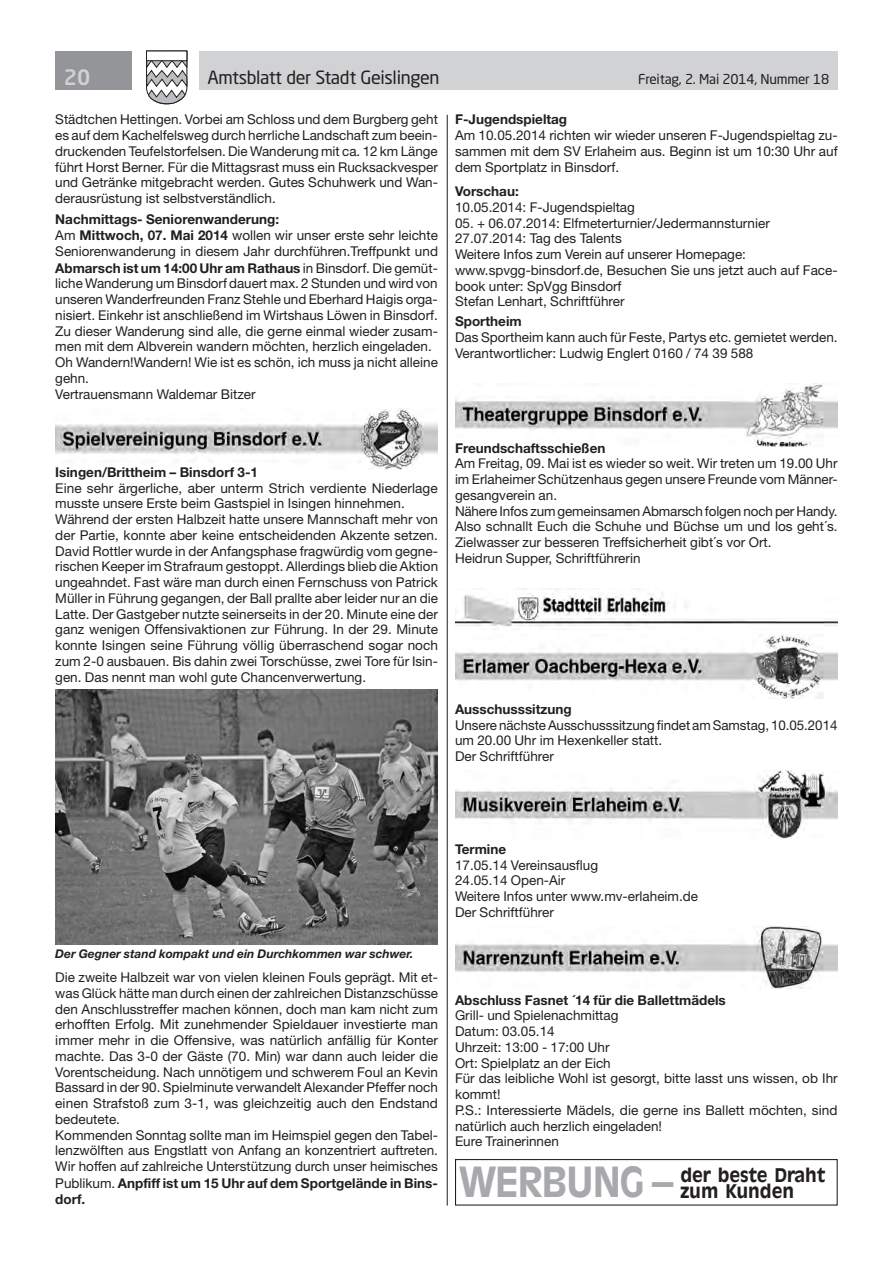
<style>
.page{position:relative;width:893px;height:1263px;background:#fff}
.page>*{position:absolute;margin:0;border:0;box-sizing:border-box;transform-origin:0 0}
.t1{font:500 21px "Neo Sans Std";color:#d1d2d4}
.t2{font:500 18px/16.5px "Antiq Olive SB";color:#231f20;scale:.95 1}
.t3{font:18px "Neo Sans Std";letter-spacing:-.02em;color:#231f20}
.t4{font:13.5px/15.8px "Helvetica Neue LT Std";color:#231f20}
.t5{font:700 13.5px "Helvetica Neue LT Std";color:#231f20}
.t6{font:13.5px "Neo Sans Std";letter-spacing:-.015em;color:#231f20}
.t7{font:italic 700 12px "Helvetica Neue LT Std";color:#231f20}
.s1{font-weight:700}
.s2{font-size:39.6px;color:#a8a9ad}
</style>
<div class="page">
<div style="left:199px;top:51px;width:639px;height:38px;background:#d1d2d4"></div>
<div style="left:55px;top:51px;width:77px;height:38px;background:#939598"></div>
<svg style="left:146px;top:50px;width:42px;height:55px"></svg>
<div style="left:146px;top:51px;width:41px;height:10px;background:#fff;border:1px solid #231f20"></div>
<hr style="left:447px;top:115px;width:1px;height:1090px;background:#231f20">
<img style="left:55px;top:408px;width:383px;height:61px">
<img style="left:55px;top:689px;width:383px;height:255px">
<img style="left:455px;top:383px;width:383px;height:64px">
<img style="left:455px;top:588px;width:383px;height:39px">
<img style="left:455px;top:634px;width:383px;height:64px">
<img style="left:455px;top:771px;width:383px;height:67px">
<img style="left:455px;top:926px;width:383px;height:63px">
<div style="left:455px;top:1159px;width:383px;height:46px;background:#fff;border:1px solid #231f20"></div>
<h1 class="t1" style="left:64px;top:64px;width:28px">20</h1>
<h2 class="t3" style="left:207px;top:66px;width:234px">Amtsblatt der Stadt Geislingen</h2>
<p class="t6" style="left:638px;top:71px;width:193px">Freitag, 2. Mai 2014, Nummer 18</p>
<p class="t4" style="left:55px;top:112px;width:384px;text-align:justify">Städtchen Hettingen. Vorbei am Schloss und dem Burgberg geht es auf dem Kachelfelsweg durch herrliche Landschaft zum beein&shy;druckenden Teufelstorfelsen. Die Wanderung mit ca. 12 km Länge führt Horst Berner. Für die Mittagsrast muss ein Rucksackvesper und Getränke mitgebracht werden. Gutes Schuhwerk und Wan&shy;derausrüstung ist selbstverständlich.</p>
<p class="t4" style="left:55px;top:211px;width:384px"><span class="s1">Nachmittags- Seniorenwanderung:<br></span>Am <span class="s1">Mittwoch, 07. Mai 2014</span> wollen wir unser erste sehr leichte Seniorenwanderung in diesem Jahr durchführen.Treffpunkt und <span class="s1">Abmarsch ist um 14:00 Uhr am Rathaus</span> in Binsdorf. Die gemüt&shy;liche Wanderung um Binsdorf dauert max. 2 Stunden und wird von unseren Wanderfreunden Franz Stehle und Eberhard Haigis orga&shy;nisiert. Einkehr ist anschließend im Wirtshaus Löwen in Binsdorf.<br>Zu dieser Wanderung sind alle, die gerne einmal wieder zusam&shy;men mit dem Albverein wandern möchten, herzlich eingeladen.<br>Oh Wandern!Wandern! Wie ist es schön, ich muss ja nicht alleine gehn.<br>Vertrauensmann Waldemar Bitzer</p>
<p class="t5" style="left:455px;top:111px;width:114px">F-Jugendspieltag</p>
<p class="t4" style="left:455px;top:127px;width:384px;text-align:justify">Am 10.05.2014 richten wir wieder unseren F-Jugendspieltag zu&shy;sammen mit dem SV Erlaheim aus. Beginn ist um 10:30 Uhr auf dem Sportplatz in Binsdorf.</p>
<p class="t5" style="left:455px;top:183px;width:65px">Vorschau:</p>
<p class="t4" style="left:455px;top:199px;width:181px">10.05.2014: F-Jugendspieltag</p>
<p class="t4" style="left:455px;top:215px;width:384px">05. + 06.07.2014: Elfmeterturnier/Jedermannsturnier 27.07.2014: Tag des Talents<br>Weitere Infos zum Verein auf unserer Homepage: www.spvgg-binsdorf.de, Besuchen Sie uns jetzt auch auf Face&shy;book unter: SpVgg Binsdorf<br>Stefan Lenhart, Schriftführer</p>
<p class="t5" style="left:455px;top:313px;width:68px">Sportheim</p>
<p class="t4" style="left:455px;top:329px;width:384px">Das Sportheim kann auch für Feste, Partys etc. gemietet werden.<br>Verantwortlicher: Ludwig Englert 0160 / 74 39 588</p>
<p class="t5" style="left:55px;top:464px;width:204px">Isingen/Brittheim – Binsdorf 3-1</p>
<p class="t4" style="left:55px;top:480px;width:384px">Eine sehr ärgerliche, aber unterm Strich verdiente Niederlage musste unsere Erste beim Gastspiel in Isingen hinnehmen.<br>Während der ersten Halbzeit hatte unsere Mannschaft mehr von der Partie, konnte aber keine entscheidenden Akzente setzen.<br>David Rottler wurde in der Anfangsphase fragwürdig vom gegne&shy;rischen Keeper im Strafraum gestoppt. Allerdings blieb die Aktion ungeahndet. Fast wäre man durch einen Fernschuss von Patrick Müller in Führung gegangen, der Ball prallte aber leider nur an die Latte. Der Gastgeber nutzte seinerseits in der 20. Minute eine der ganz wenigen Offensivaktionen zur Führung. In der 29. Minute konnte Isingen seine Führung völlig überraschend sogar noch zum 2-0 ausbauen. Bis dahin zwei Torschüsse, zwei Tore für Isin&shy;gen. Das nennt man wohl gute Chancenverwertung.</p>
<p class="t5" style="left:455px;top:439px;width:152px">Freundschaftsschießen</p>
<p class="t4" style="left:455px;top:456px;width:384px">Am Freitag, 09. Mai ist es wieder so weit. Wir treten um 19.00 Uhr im Erlaheimer Schützenhaus gegen unsere Freunde vom Männer&shy;gesangverein an.<br>Nähere Infos zum gemeinsamen Abmarsch folgen noch per Handy.<br>Also schnallt Euch die Schuhe und Büchse um und los geht´s.<br>Zielwasser zur besseren Treffsicherheit gibt´s vor Ort.<br>Heidrun Supper, Schriftführerin</p>
<p class="t5" style="left:455px;top:701px;width:118px">Ausschusssitzung</p>
<p class="t4" style="left:455px;top:717px;width:384px">Unsere nächste Ausschusssitzung findet am Samstag, 10.05.2014 um 20.00 Uhr im Hexenkeller statt.<br>Der Schriftführer</p>
<p class="t7" style="left:55px;top:946px;width:360px">Der Gegner stand kompakt und ein Durchkommen war schwer.</p>
<p class="t4" style="left:55px;top:969px;width:384px">Die zweite Halbzeit war von vielen kleinen Fouls geprägt. Mit et&shy;was Glück hätte man durch einen der zahlreichen Distanzschüsse den Anschlusstreffer machen können, doch man kam nicht zum erhofften Erfolg. Mit zunehmender Spieldauer investierte man immer mehr in die Offensive, was natürlich anfällig für Konter machte. Das 3-0 der Gäste (70. Min) war dann auch leider die Vorentscheidung. Nach unnötigem und schwerem Foul an Kevin Bassard in der 90. Spielminute verwandelt Alexander Pfeffer noch einen Strafstoß zum 3-1, was gleichzeitig auch den Endstand bedeutete.<br>Kommenden Sonntag sollte man im Heimspiel gegen den Tabel&shy;lenzwölften aus Engstlatt von Anfang an konzentriert auftreten.<br>Wir hoffen auf zahlreiche Unterstützung durch unser heimisches Publikum. <span class="s1">Anpfiff ist um 15 Uhr auf dem Sportgelände in Bins&shy;dorf.</span></p>
<p class="t5" style="left:455px;top:841px;width:53px">Termine</p>
<p class="t4" style="left:455px;top:857px;width:245px">17.05.14 Vereinsausflug<br>24.05.14 Open-Air<br>Weitere Infos unter www.mv-erlaheim.de<br>Der Schriftführer</p>
<p class="t5" style="left:455px;top:991px;width:272px">Abschluss Fasnet ´14 für die Ballettmädels</p>
<p class="t4" style="left:455px;top:1007px;width:384px">Grill- und Spielenachmittag<br>Datum: 03.05.14<br>Uhrzeit: 13:00 - 17:00 Uhr<br>Ort: Spielplatz an der Eich<br>Für das leibliche Wohl ist gesorgt, bitte lasst uns wissen, ob Ihr kommt!<br>P.S.: Interessierte Mädels, die gerne ins Ballett möchten, sind natürlich auch herzlich eingeladen!<br>Eure Trainerinnen</p>
<h2 class="t2" style="left:680px;top:1166px;width:154px;text-indent:-221px"><span class="s2">Werbung –</span> der beste Draht zum Kunden</h2>
</div>
